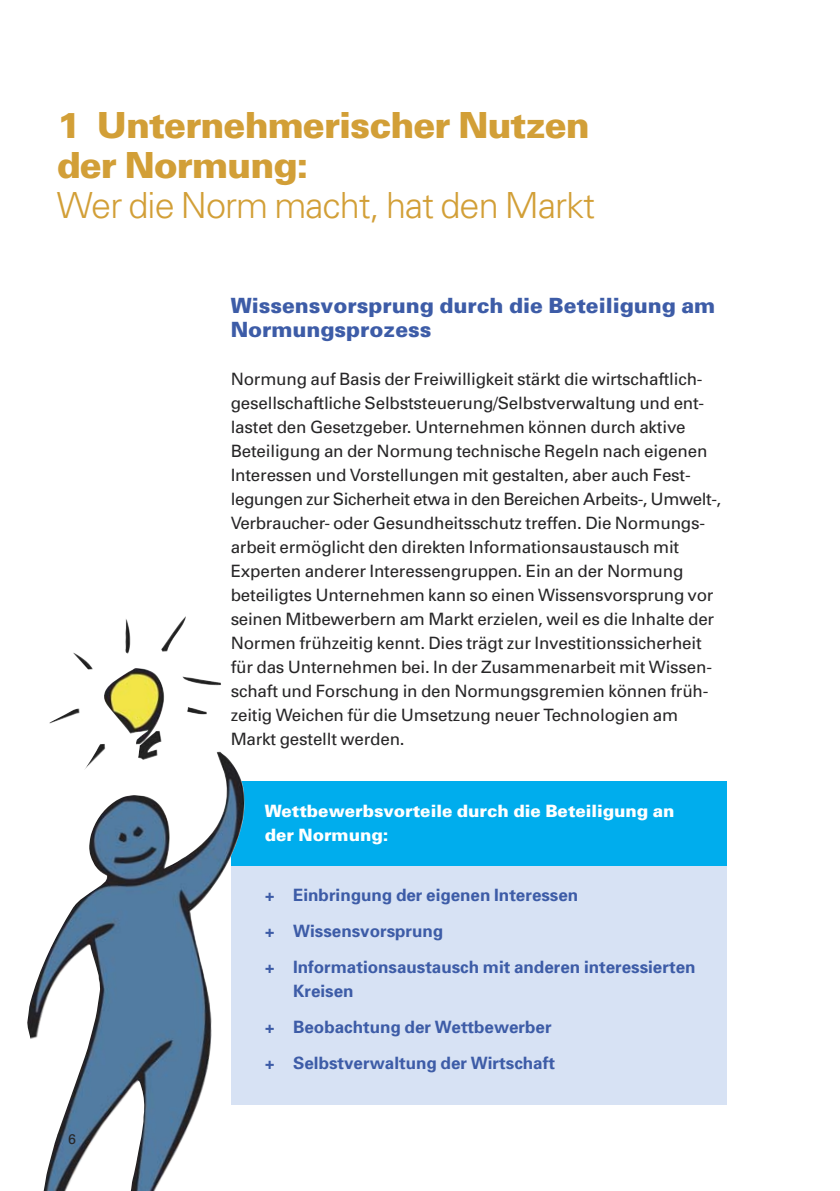
<style>
.page{position:relative;width:840px;height:1191px;background:#fff}
.page>*{position:absolute;margin:0;border:0;box-sizing:border-box;transform-origin:0 0}
.t1{font:900 36px/40px "Univers";letter-spacing:-.025em;color:#d29f37}
.t2{font:300 36px "Univers";letter-spacing:-.025em;color:#d29f37}
.t3{font:900 21px/24px "Univers";color:#3d5ca7}
.t4{font:17px/24px "Univers";letter-spacing:-.01em;color:#272627}
.t5{font:700 17px/36px "Univers";color:#3d5ca7}
.t6{font:900 17px/24px "Univers";color:#fff}
.t7{font:14px "Univers";color:#272627}
</style>
<div class="page">
<div style="left:230px;top:784px;width:496px;height:320px;background:#d7e2f4"></div>
<div style="left:230px;top:781px;width:496px;height:84px;background:#00aded"></div>
<img style="left:27px;top:616px;width:194px;height:575px">
<h1 class="t1" style="left:57px;top:108px;width:534px">1 Unternehmerischer Nutzen der Normung:</h1>
<h1 class="t2" style="left:57px;top:192px;width:539px">Wer die Norm macht, hat den Markt</h1>
<p class="t3" style="left:230px;top:295px;width:486px">Wissensvorsprung durch die Beteiligung am<br>Normungsprozess</p>
<p class="t4" style="left:230px;top:369px;width:492px">Normung auf Basis der Freiwilligkeit stärkt die wirtschaftlich&shy;gesellschaftliche Selbststeuerung/Selbstverwaltung und ent - lastet den Gesetzgeber. Unternehmen können durch aktive<br>Be teili gung an der Normung technische Regeln nach eigenen Interes sen und Vor stel lun gen mit gestalten, aber auch Fest - legun gen zur Sicher heit etwa in den Bereichen Arbeits-, Umwelt-, Verbraucher- oder Gesundheits schutz treffen. Die Normungs - arbeit ermöglicht den direkten Infor mations aus tausch mit Experten anderer Interes sen gruppen. Ein an der Nor mung beteiligtes Unter neh men kann so einen Wissens vorsprung vor seinen Mitbewer bern am Markt erzielen, weil es die Inhalte der Normen frühzeitig kennt. Dies trägt zur Investitions sicherheit für das Unternehmen bei. In der Zusammenarbeit mit Wissen - schaft und Forschung in den Normungsgremien können früh&shy;zeitig Weichen für die Um set zung neuer Technologien am Markt gestellt werden.</p>
<p class="t6" style="left:264px;top:801px;width:411px">Wettbewerbsvorteile durch die Beteiligung an der Normung:</p>
<p class="t7" style="left:57px;top:1134px;width:21px">| 6</p>
<p class="t5" style="left:264px;top:879px;width:432px">+ Einbringung der eigenen Interessen<br>+ Wissensvorsprung<br>+ Informationsaustausch mit anderen interessierten</p>
<p class="t5" style="left:264px;top:975px;width:291px;text-indent:28px">Kreisen<br>+ Beobachtung der Wettbewerber + Selbstverwaltung der Wirtschaft</p>
</div>
